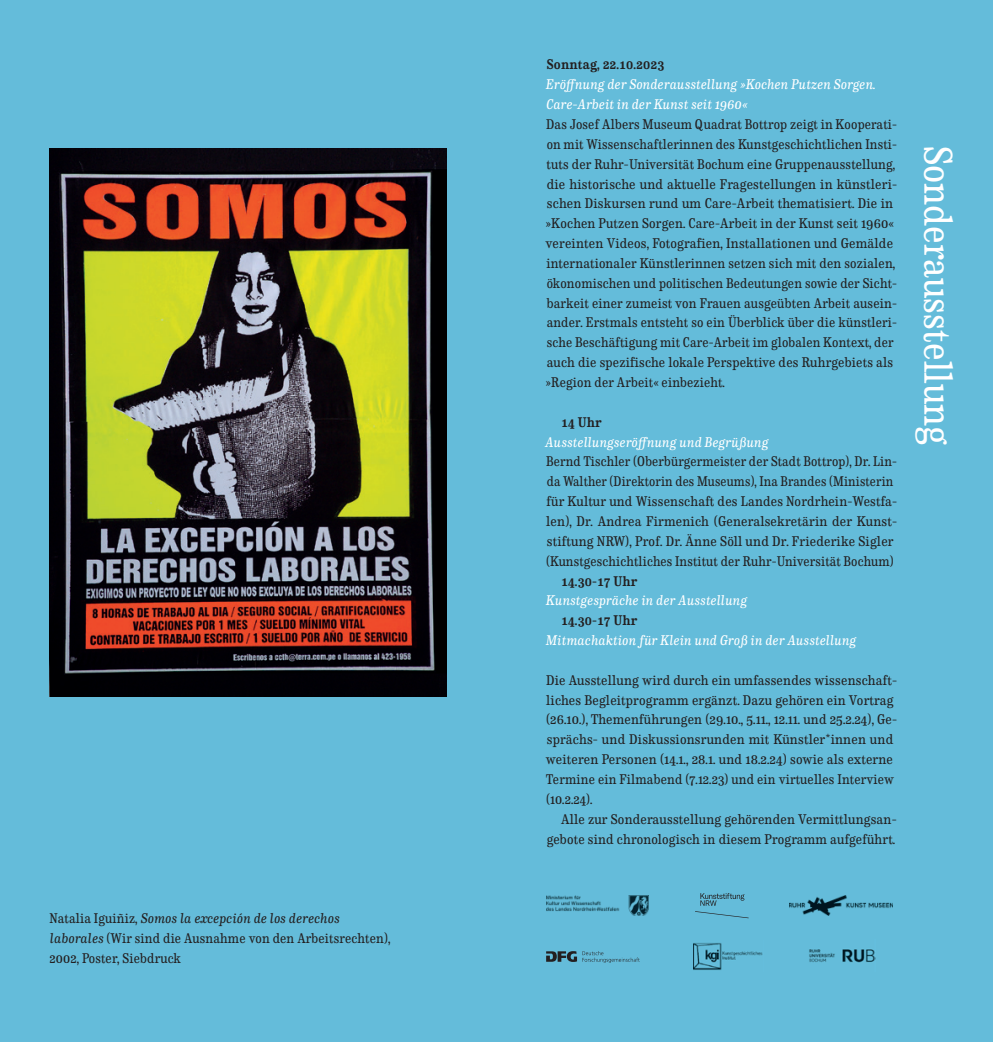
<style>
.page{position:relative;width:993px;height:1042px;background:#fff}
.page>*{position:absolute;margin:0;border:0;box-sizing:border-box;transform-origin:0 0}
.t1{font:39.9px "CA Normal Serif";color:#fff}
.t2{font:14px/19.8px "CA Normal Serif";letter-spacing:.01em;color:#231f20}
.t3{font:italic 14px/19.8px "CA Normal Serif";letter-spacing:.01em;color:#fff}
.t4{font:700 14px "CA Normal Serif";letter-spacing:.01em;color:#231f20}
.s1{font-style:italic}
</style>
<div class="page">
<div style="left:0;top:0;width:992px;height:1042px;background:#64bcda"></div>
<img style="left:49px;top:149px;width:397px;height:548px">
<img style="left:546px;top:895px;width:102px;height:21px">
<svg style="left:695px;top:893px;width:53px;height:25px"></svg>
<img style="left:789px;top:896px;width:103px;height:19px">
<img style="left:693px;top:943px;width:70px;height:27px">
<img style="left:809px;top:949px;width:65px;height:14px">
<svg style="left:546px;top:951px;width:93px;height:12px"></svg>
<p class="t2" style="left:50px;top:907px;width:342px">Natalia Iguiñiz, <span class="s1">Somos la excepción de los derechos laborales</span> (Wir sind die Ausnahme von den Arbeitsrechten),<br>2002, Poster, Siebdruck</p>
<p class="t4" style="left:546px;top:55px;width:119px">Sonntag, 22.10.2023</p>
<p class="t3" style="left:545px;top:74px;width:331px">Eröffnung der Sonderausstellung »Kochen Putzen Sorgen.<br>Care-Arbeit in der Kunst seit 1960«</p>
<p class="t2" style="left:545px;top:114px;width:353px">Das Josef Albers Museum Quadrat Bottrop zeigt in Kooperati&shy;on mit Wissenschaftlerinnen des Kunstgeschichtlichen Insti&shy;tuts der Ruhr-Universität Bochum eine Gruppenausstellung, die historische und aktuelle Fragestellungen in künstleri&shy;schen Diskursen rund um Care-Arbeit thematisiert. Die in »Kochen Putzen Sorgen. Care-Arbeit in der Kunst seit 1960« vereinten Videos, Fotografien, Installationen und Gemälde internationaler Künstlerinnen setzen sich mit den sozialen, ökonomischen und politischen Bedeutungen sowie der Sicht&shy;barkeit einer zumeist von Frauen ausgeübten Arbeit ausein&shy;ander. Erstmals entsteht so ein Überblick über die künstleri&shy;sche Beschäftigung mit Care-Arbeit im globalen Kontext, der auch die spezifische lokale Perspektive des Ruhrgebiets als »Region der Arbeit« einbezieht.</p>
<p class="t4" style="left:561px;top:412px;width:42px">14 Uhr</p>
<p class="t3" style="left:544px;top:431px;width:224px">Ausstellungseröffnung und Begrüßung</p>
<p class="t2" style="left:546px;top:451px;width:352px">Bernd Tischler (Oberbürgermeister der Stadt Bottrop), Dr. Lin&shy;da Walther (Direktorin des Museums), Ina Brandes (Ministerin für Kultur und Wissenschaft des Landes Nordrhein-Westfa&shy;len), Dr. Andrea Firmenich (Generalsekretärin der Kunst&shy;stiftung NRW), Prof. Dr. Änne Söll und Dr. Friederike Sigler (Kunstgeschichtliches Institut der Ruhr-Universität Bochum)</p>
<p class="t4" style="left:561px;top:571px;width:78px">14.30-17 Uhr</p>
<p class="t3" style="left:545px;top:590px;width:202px">Kunstgespräche in der Ausstellung</p>
<p class="t4" style="left:561px;top:610px;width:78px">14.30-17 Uhr</p>
<p class="t3" style="left:545px;top:630px;width:311px">Mitmachaktion für Klein und Groß in der Ausstellung</p>
<p class="t2" style="left:545px;top:669px;width:353px">Die Ausstellung wird durch ein umfassendes wissenschaft&shy;liches Begleitprogramm ergänzt. Dazu gehören ein Vortrag (26.10.), Themenführungen (29.10., 5.11., 12.11. und 25.2.24), Ge&shy;sprächs- und Diskussionsrunden mit Künstler*innen und weiteren Personen (14.1., 28.1. und 18.2.24) sowie als externe Termine ein Filmabend (7.12.23) und ein virtuelles Interview (10.2.24).</p>
<p class="t2" style="left:546px;top:808px;width:351px;text-align:right">Alle zur Sonderausstellung gehörenden Vermittlungsan&shy;gebote sind chronologisch in diesem Programm aufgeführt.</p>
<h1 class="t1" style="left:965px;top:146px;width:301px;rotate:90deg">Sonderausstellung</h1>
</div>
